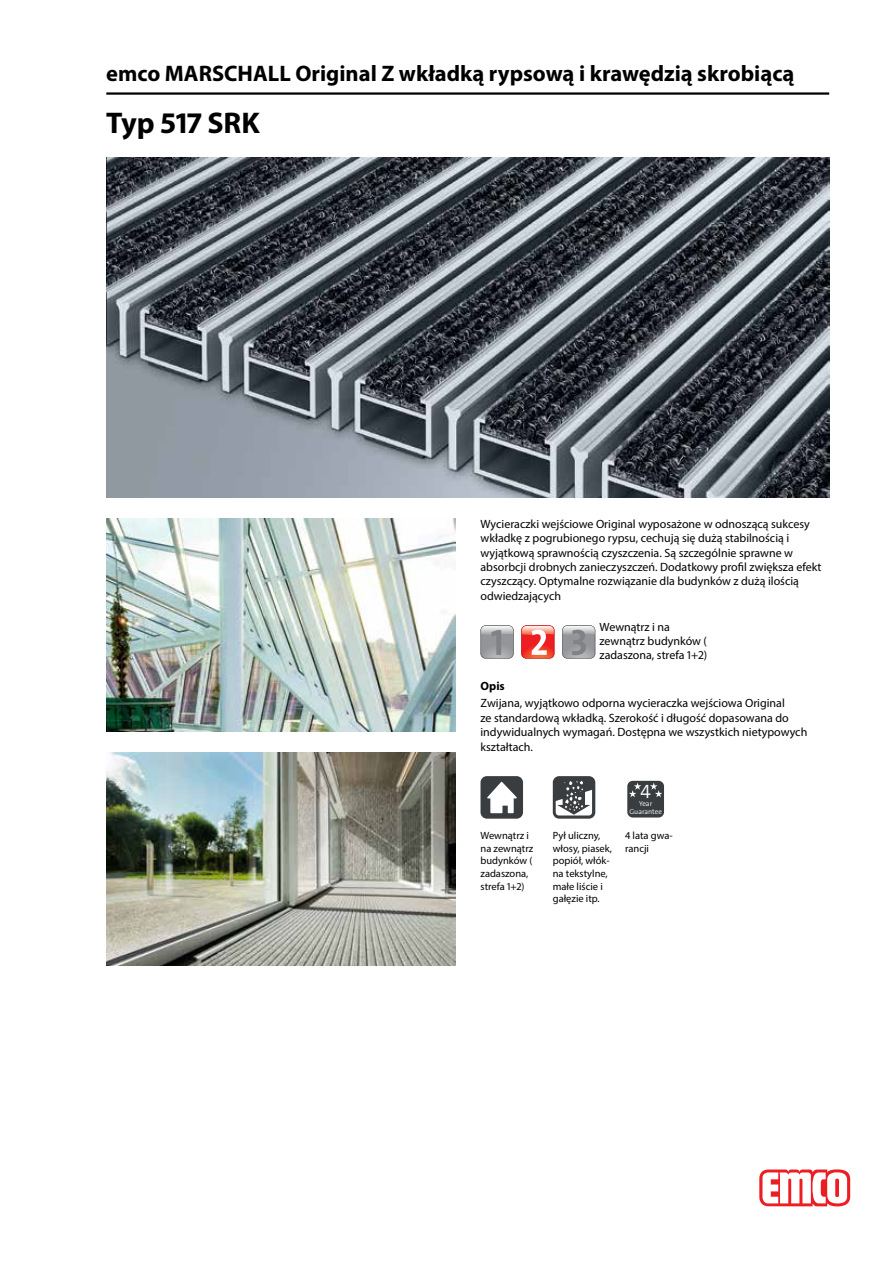
<style>
.page{position:relative;width:893px;height:1263px;background:#fff}
.page>*{position:absolute;margin:0;border:0;box-sizing:border-box;transform-origin:0 0}
.t1{font:700 30px "Myriad Pro";color:#000}
.t2{font:700 22.5px "Myriad Pro";color:#000}
.t3{font:300 19.5px "The Sans Os F";color:#fff}
.t4{font:12px/14.4px "Myriad Pro";color:#000}
.t5{font:700 12px "Myriad Pro";color:#000}
.t6{font:10.5px/12.6px "Myriad Pro";color:#000}
.t7{font:300 7.05px/7.8px "The Sans Os F";color:#fff;text-align:center}
</style>
<div class="page">
<img style="left:106px;top:157px;width:723px;height:340px">
<hr style="left:106px;top:92px;width:723px;height:3px;background:#000">
<svg style="left:759px;top:1169px;width:91px;height:37px"></svg>
<img style="left:106px;top:519px;width:349px;height:212px">
<img style="left:106px;top:753px;width:349px;height:212px">
<svg style="left:521px;top:625px;width:33px;height:33px"></svg>
<svg style="left:562px;top:625px;width:33px;height:33px"></svg>
<svg style="left:480px;top:625px;width:34px;height:33px"></svg>
<div style="left:480px;top:776px;width:43px;height:43px;background:#3a3d40;border-radius:6px"></div>
<svg style="left:487px;top:782px;width:30px;height:31px"></svg>
<svg style="left:553px;top:776px;width:42px;height:43px"></svg>
<svg style="left:556px;top:781px;width:36px;height:34px"></svg>
<div style="left:627px;top:781px;width:37px;height:36px;background:#3a3d40;border-radius:5px"></div>
<svg style="left:629px;top:782px;width:12px;height:15px"></svg>
<svg style="left:650px;top:783px;width:12px;height:14px"></svg>
<h2 class="t2" style="left:106px;top:59px;width:690px">emco MARSCHALL Original Z wkładką rypsową i krawędzią skrobiącą</h2>
<h1 class="t1" style="left:106px;top:103px;width:155px">Typ 517 SRK</h1>
<p class="t4" style="left:480px;top:516px;width:342px">Wycieraczki wejściowe Original wyposażone w odnoszącą sukcesy wkładkę z pogrubionego rypsu, cechują się dużą stabilnością i wyjątkową sprawnością czyszczenia. Są szczególnie sprawne w absorbcji drobnych zanieczyszczeń. Dodatkowy profil zwiększa efekt czyszczący. Optymalne rozwiązanie dla budynków z dużą ilością odwiedzających</p>
<p class="t4" style="left:600px;top:619px;width:109px">Wewnątrz i na zewnątrz budynków ( zadaszona, strefa 1+2)</p>
<p class="t5" style="left:480px;top:678px;width:26px">Opis</p>
<p class="t4" style="left:480px;top:696px;width:328px">Zwijana, wyjątkowo odporna wycieraczka wejściowa Original<br>ze standardową wkładką. Szerokość i długość dopasowana do indywidualnych wymagań. Dostępna we wszystkich nietypowych kształtach.</p>
<p class="t6" style="left:480px;top:829px;width:54px">Wewnątrz i na zewnątrz budynków ( zadaszona, strefa 1+2)</p>
<p class="t6" style="left:553px;top:829px;width:61px">Pył uliczny, włosy, piasek, popiół, włók&shy;na tekstylne, małe liście i gałęzie itp.</p>
<h3 class="t3" style="left:640px;top:779px;width:12px">4</h3>
<p class="t7" style="left:629px;top:800px;width:34px">Year<br>Guarantee</p>
<p class="t6" style="left:625px;top:829px;width:49px">4 lata gwa&shy;rancji</p>
</div>
